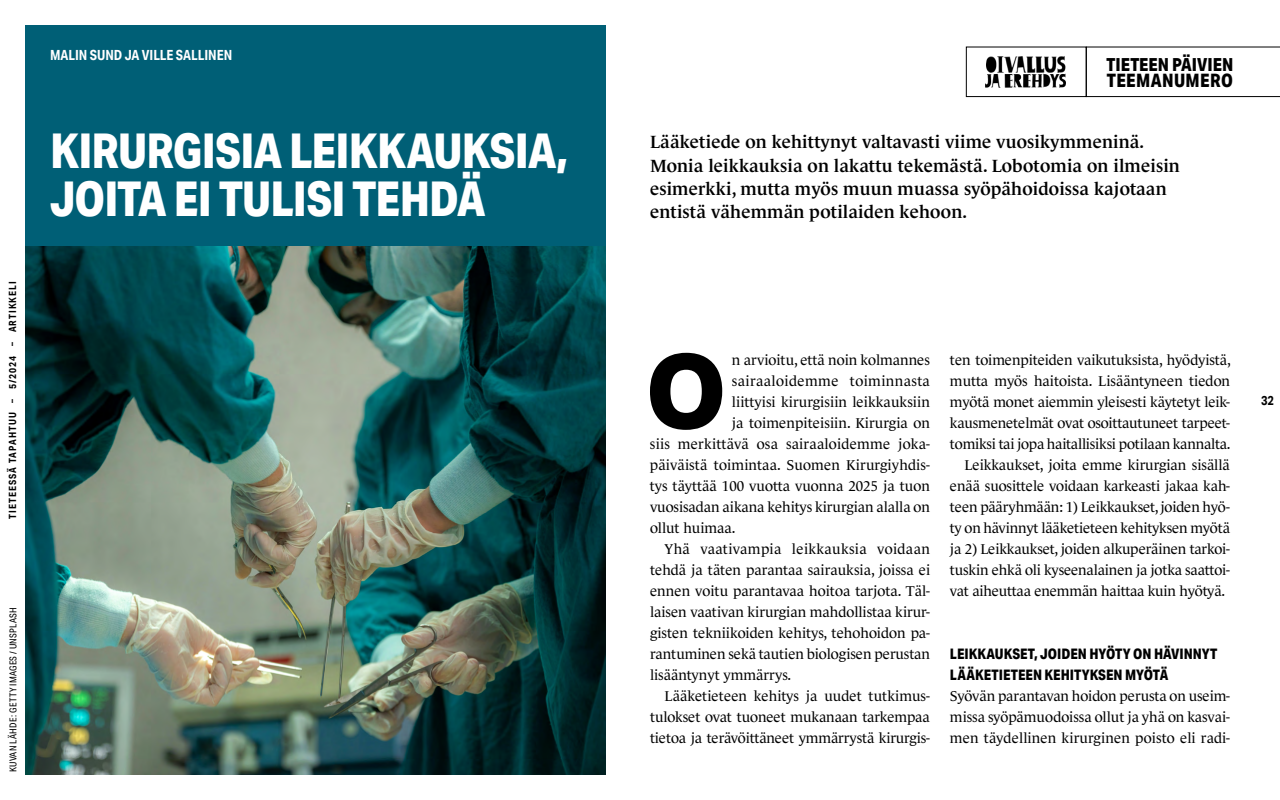
<style>
.page{position:relative;width:1280px;height:800px;background:#fff}
.page>*{position:absolute;margin:0;border:0;box-sizing:border-box;transform-origin:0 0}
.Artikkeli_-_L1A{font:800 102.7px "Aktiv Grotesk";color:#000}
.Artikkeli_-_otsikko_48pt_musta{font:800 48px/48px "Aktiv Grotesk Cd";letter-spacing:-.015em;color:#fff}
.t1{font:800 18.5px "Aktiv Grotesk Cd";letter-spacing:.02em;color:#000}
.Artikkeli_-_Ingressi{font:600 18px/23.4px "Le Monde Journal Std";letter-spacing:.01em;color:#000}
.t2{font:800 18px "Aktiv Grotesk Cd";color:#000}
.Artikkeli_-_L{font:14.5px/21px "Le Monde Journal Std";letter-spacing:-.01em;color:#000;text-align:justify}
.Artikkeli_-_L1A-2{font:14.5px "Le Monde Journal Std";letter-spacing:.005em;color:#000}
.Artikkeli_-_L1{font:14.5px/21px "Le Monde Journal Std";letter-spacing:.01em;color:#000;text-align:justify}
.Artikkeli_-_väliotsikko{font:800 14.5px/21px "Aktiv Grotesk Cd";color:#000}
.Artikkeli_-_L1A-3{font:14.5px "Le Monde Journal Std";letter-spacing:.03em;color:#000}
.t3{font:700 14px "Aktiv Grotesk Cd";color:#fff}
.t4{font:700 13px "Aktiv Grotesk Cd";color:#000}
.t5{font:700 10px "Aktiv Grotesk Cd";letter-spacing:.1em;color:#000}
.Kuvan_tiedot{font:9.5px "Aktiv Grotesk Cd";letter-spacing:.025em;color:#000}
</style>
<div class="page">
<div style="left:25px;top:25px;width:581px;height:750px;background:#005f76"></div>
<img style="left:987px;top:56px;width:79px;height:16px">
<img style="left:25px;top:246px;width:581px;height:529px">
<svg style="left:1087px;top:47px;width:193px;height:50px"></svg>
<div style="left:966px;top:47px;width:121px;height:50px;border:1px solid #000"></div>
<img style="left:985px;top:73px;width:81px;height:15px">
<p class="t5" style="left:6px;top:519px;width:239px;rotate:-90deg">TIETEESSÄ TAPAHTUU – 5/2024 – ARTIKKELI</p>
<p class="Kuvan_tiedot" style="left:8px;top:772px;width:166px;rotate:-90deg">KUVAN LÄHDE: GETTY IMAGES / UNSPLASH</p>
<h2 class="t3" style="left:50px;top:46px;width:184px">MALIN SUND JA VILLE SALLINEN</h2>
<p class="t2" style="left:1107px;top:53px;width:128px">TIETEEN PÄIVIEN</p>
<p class="t1" style="left:1107px;top:68px;width:128px">TEEMANUMERO</p>
<h1 class="Artikkeli_-_otsikko_48pt_musta" style="left:50px;top:126px;width:520px">KIRURGISIA LEIKKAUKSIA,<br>JOITA EI TULISI TEHDÄ</h1>
<p class="Artikkeli_-_Ingressi" style="left:650px;top:130px;width:531px">Lääketiede on kehittynyt valtavasti viime vuosikymmeninä.<br>Monia leikkauksia on lakattu tekemästä. Lobotomia on ilmeisin esimerkki, mutta myös muun muassa syöpähoidoissa kajotaan entistä vähemmän potilaiden kehoon.</p>
<p class="Artikkeli_-_L1A" style="left:645px;top:332px;width:83px">O</p>
<p class="Artikkeli_-_L1A-2" style="left:732px;top:352px;width:200px">n arvioitu, että noin kolmannes</p>
<p class="Artikkeli_-_L1A-3" style="left:732px;top:373px;width:199px">sairaaloidemme toiminnasta</p>
<p class="Artikkeli_-_L1A-2" style="left:732px;top:394px;width:199px">liittyisi kirurgisiin leikkauksiin</p>
<p class="Artikkeli_-_L1A-2" style="left:732px;top:415px;width:199px">ja toimenpiteisiin. Kirurgia on</p>
<p class="Artikkeli_-_L1A-2" style="left:650px;top:436px;width:281px">siis merkittävä osa sairaaloidemme joka-</p>
<p class="Artikkeli_-_L1A-2" style="left:650px;top:457px;width:281px">päiväistä toimintaa. Suomen Kirurgiyhdis-</p>
<p class="Artikkeli_-_L1A-2" style="left:650px;top:478px;width:281px">tys täyttää 100 vuotta vuonna 2025 ja tuon</p>
<p class="Artikkeli_-_L1A-2" style="left:650px;top:499px;width:282px">vuosisadan aikana kehitys kirurgian alalla on</p>
<p class="Artikkeli_-_L1A-2" style="left:650px;top:520px;width:87px">ollut huimaa.</p>
<p class="Artikkeli_-_L" style="left:650px;top:538px;width:282px;text-indent:14px">Yhä vaativampia leikkauksia voidaan tehdä ja täten parantaa sairauksia, joissa ei ennen voitu parantavaa hoitoa tarjota. Täl&shy;laisen vaativan kirurgian mahdollistaa kirur&shy;gisten tekniikoiden kehitys, tehohoidon pa&shy;rantuminen sekä tautien biologisen perustan lisääntynyt ymmärrys.</p>
<p class="Artikkeli_-_L" style="left:650px;top:685px;width:281px;text-indent:14px">Lääketieteen kehitys ja uudet tutkimus&shy;tulokset ovat tuoneet mukanaan tarkempaa tietoa ja terävöittäneet ymmärrystä kirurgis-</p>
<p class="Artikkeli_-_L" style="left:950px;top:349px;width:282px">ten toimenpiteiden vaikutuksista, hyödyistä, mutta myös haitoista. Lisääntyneen tiedon myötä monet aiemmin yleisesti käytetyt leik&shy;kausmenetelmät ovat osoittautuneet tarpeet&shy;tomiksi tai jopa haitallisiksi potilaan kannalta.</p>
<p class="Artikkeli_-_L" style="left:950px;top:454px;width:282px;text-indent:14px">Leikkaukset, joita emme kirurgian sisällä enää suosittele voidaan karkeasti jakaa kah&shy;teen pääryhmään: 1) Leikkaukset, joiden hyö&shy;ty on hävinnyt lääketieteen kehityksen myötä ja 2) Leikkaukset, joiden alkuperäinen tarkoi&shy;tuskin ehkä oli kyseenalainen ja jotka saattoi&shy;vat aiheuttaa enemmän haittaa kuin hyötyä.</p>
<h2 class="Artikkeli_-_väliotsikko" style="left:950px;top:643px;width:269px">LEIKKAUKSET, JOIDEN HYÖTY ON HÄVINNYT<br>LÄÄKETIETEEN KEHITYKSEN MYÖTÄ</h2>
<p class="Artikkeli_-_L1" style="left:950px;top:685px;width:281px">Syövän parantavan hoidon perusta on useim&shy;missa syöpämuodoissa ollut ja yhä on kasvai&shy;men täydellinen kirurginen poisto eli radi-</p>
<p class="t4" style="left:1261px;top:392px;width:14px">32</p>
</div>
